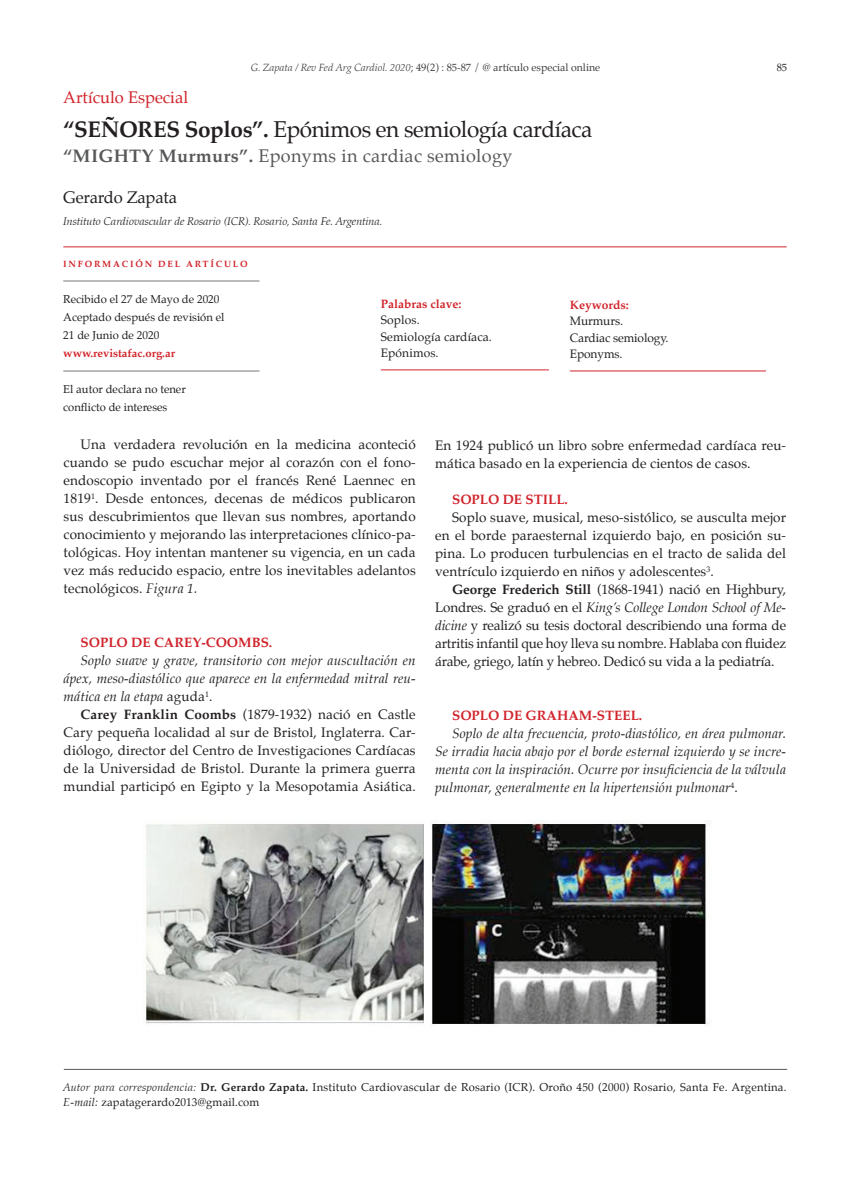
<style>
.page{position:relative;width:851px;height:1191px;background:#fff}
.page>*{position:absolute;margin:0;border:0;box-sizing:border-box;transform-origin:0 0}
.t1{font:22.5px "Palatino";letter-spacing:-.02em;color:#231f20}
.t2{font:18px "Palatino";letter-spacing:.02em;color:#57585a}
.t3{font:16.5px "Palatino";color:#d1232a}
.t4{font:16.5px "Palatino";letter-spacing:-.01em;color:#231f20}
.t5{font:13.5px/18px "Palatino";letter-spacing:.01em;color:#231f20;text-align:justify}
.t6{font:italic 13.5px/18px "Palatino";letter-spacing:.01em;color:#231f20;text-align:justify}
.t7{font:700 13.5px "Palatino";color:#d1232a}
.t8{font:12px/16.5px "Palatino";color:#231f20}
.t9{font:700 12px "Palatino";color:#d1232a}
.t10{font:11.25px/15px "Palatino";letter-spacing:.02em;color:#231f20}
.t11{font:11.25px/18px "Palatino";color:#231f20}
.t12{font:italic 300 11.25px "Palatino";color:#231f20}
.t13{font:700 11.25px "Palatino";color:#d1232a}
.t14{font:10.5px "Palatino";color:#3e3e3f}
.t15{font:10.5px "Palatino";color:#231f20}
.t16{font:700 9px "Palatino";letter-spacing:.2em;color:#d1232a}
.s1{font-weight:300;font-style:italic}
.s2{font-weight:700}
.s3{font-style:italic}
.s4{font-style:normal}
</style>
<div class="page">
<hr style="left:63px;top:281px;width:196px;height:1px;background:#76787b">
<hr style="left:63px;top:371px;width:196px;height:1px;background:#76787b">
<hr style="left:381px;top:369px;width:168px;height:1px;background:#d1232a">
<hr style="left:569px;top:370px;width:196px;height:1px;background:#d1232a">
<hr style="left:63px;top:246px;width:723px;height:1px;background:#d1232a">
<hr style="left:64px;top:1069px;width:723px;height:1px;background:#57585a">
<img style="left:145px;top:821px;width:566px;height:204px">
<p class="t3" style="left:63px;top:84px;width:126px">Artículo Especial</p>
<p class="t14" style="left:251px;top:58px;width:351px"><span class="s1">G. Zapata / Rev Fed Arg Cardiol. 2020</span>; 49(2) : 85-87 / @ artículo especial online</p>
<p class="t15" style="left:776px;top:58px;width:12px">85</p>
<h1 class="t1" style="left:63px;top:110px;width:530px"><span class="s2">“SEÑORES Soplos”.</span> Epónimos en semiología cardíaca</h1>
<h2 class="t2" style="left:63px;top:141px;width:450px"><span class="s2">“MIGHTY Murmurs”.</span> Eponyms in cardiac semiology</h2>
<p class="t4" style="left:63px;top:183px;width:115px">Gerardo Zapata</p>
<p class="t12" style="left:63px;top:215px;width:321px">Instituto Cardiovascular de Rosario (ICR). Rosario, Santa Fe. Argentina.</p>
<p class="t16" style="left:63px;top:256px;width:186px">INFORMACIÓN DEL ARTíCULO</p>
<p class="t11" style="left:63px;top:290px;width:163px">Recibido el 27 de Mayo de 2020<br>Aceptado después de revisión el<br>21 de Junio de 2020</p>
<p class="t13" style="left:63px;top:343px;width:113px">www.revistafac.org.ar</p>
<p class="t11" style="left:63px;top:380px;width:124px">El autor declara no tener conflicto de intereses</p>
<p class="t9" style="left:381px;top:293px;width:82px">Palabras clave:</p>
<p class="t8" style="left:381px;top:312px;width:113px">Soplos.<br>Semiología cardíaca.<br>Epónimos.</p>
<p class="t9" style="left:569px;top:294px;width:61px">Keywords:</p>
<p class="t8" style="left:569px;top:313px;width:100px">Murmurs.<br>Cardiac semiology.<br>Eponyms.</p>
<p class="t5" style="left:64px;top:435px;width:353px;text-indent:17px">Una verdadera revolución en la medicina aconteció cuando se pudo escuchar mejor al corazón con el fono&shy;endoscopio inventado por el francés René Laennec en 1819<sup>1</sup>. Desde entonces, decenas de médicos publicaron sus descubrimientos que llevan sus nombres, aportando conocimiento y mejorando las interpretaciones clínico-pa&shy;tológicas. Hoy intentan mantener su vigencia, en un cada vez más reducido espacio, entre los inevitables adelantos tecnológicos. <span class="s3">Figura 1.</span></p>
<p class="t7" style="left:81px;top:631px;width:19px">Soplo</p>
<p class="t7" style="left:131px;top:631px;width:43px">de Carey</p>
<p class="t7" style="left:201px;top:631px;width:27px">-Coom</p>
<p class="t7" style="left:252px;top:631px;width:22px">bs.</p>
<p class="t6" style="left:64px;top:651px;width:353px;text-indent:17px">Soplo suave y grave, transitorio con mejor auscultación en ápex, meso-diastólico que aparece en la enfermedad mitral reu&shy;mática en la etapa <span class="s4">aguda</span><sup>1</sup><span class="s4">.</span></p>
<p class="t5" style="left:64px;top:705px;width:353px;text-indent:17px"><span class="s2">Carey Franklin Coombs</span> (1879-1932) nació en Castle Cary pequeña localidad al sur de Bristol, Inglaterra. Car&shy;diólogo, director del Centro de Investigaciones Cardíacas de la Universidad de Bristol. Durante la primera guerra mundial participó en Egipto y la Mesopotamia Asiática.</p>
<p class="t5" style="left:435px;top:436px;width:352px">En 1924 publicó un libro sobre enfermedad cardíaca reu&shy;mática basado en la experiencia de cientos de casos.</p>
<p class="t7" style="left:452px;top:488px;width:19px">Soplo</p>
<p class="t7" style="left:502px;top:488px;width:40px">de Still</p>
<p class="t7" style="left:564px;top:488px;width:5px">.</p>
<p class="t5" style="left:435px;top:508px;width:352px;text-indent:17px">Soplo suave, musical, meso-sistólico, se ausculta mejor en el borde paraesternal izquierdo bajo, en posición su&shy;pina. Lo producen turbulencias en el tracto de salida del ventrículo izquierdo en niños y adolescentes<sup>3</sup>.</p>
<p class="t5" style="left:435px;top:580px;width:352px;text-indent:17px"><span class="s2">George Frederich Still</span> (1868-1941) nació en Highbury, Londres. Se graduó en el <span class="s3">King’s College London School of Me&shy;dicine</span> y realizó su tesis doctoral describiendo una forma de artritis infantil que hoy lleva su nombre. Hablaba con fluidez árabe, griego, latín y hebreo. Dedicó su vida a la pediatría.</p>
<p class="t7" style="left:452px;top:704px;width:19px">Soplo</p>
<p class="t7" style="left:502px;top:704px;width:47px">de Graham</p>
<p class="t7" style="left:592px;top:704px;width:22px">-Steel</p>
<p class="t7" style="left:638px;top:704px;width:5px">.</p>
<p class="t6" style="left:435px;top:724px;width:352px;text-indent:17px">Soplo de alta frecuencia, proto-diastólico, en área pulmonar.<br>Se irradia hacia abajo por el borde esternal izquierdo y se incre&shy;menta con la inspiración. Ocurre por insuficiencia de la válvula pulmonar, generalmente en la hipertensión pulmonar<sup>4</sup><span class="s4">.</span></p>
<p class="t10" style="left:63px;top:1079px;width:724px"><span class="s1">Autor para correspondencia:</span> <span class="s2">Dr. Gerardo Zapata.</span> Instituto Cardiovascular de Rosario (ICR). Oroño 450 (2000) Rosario, Santa Fe. Argentina.<br><span class="s3">E-mail:</span> zapatagerardo2013@gmail.com</p>
</div>
